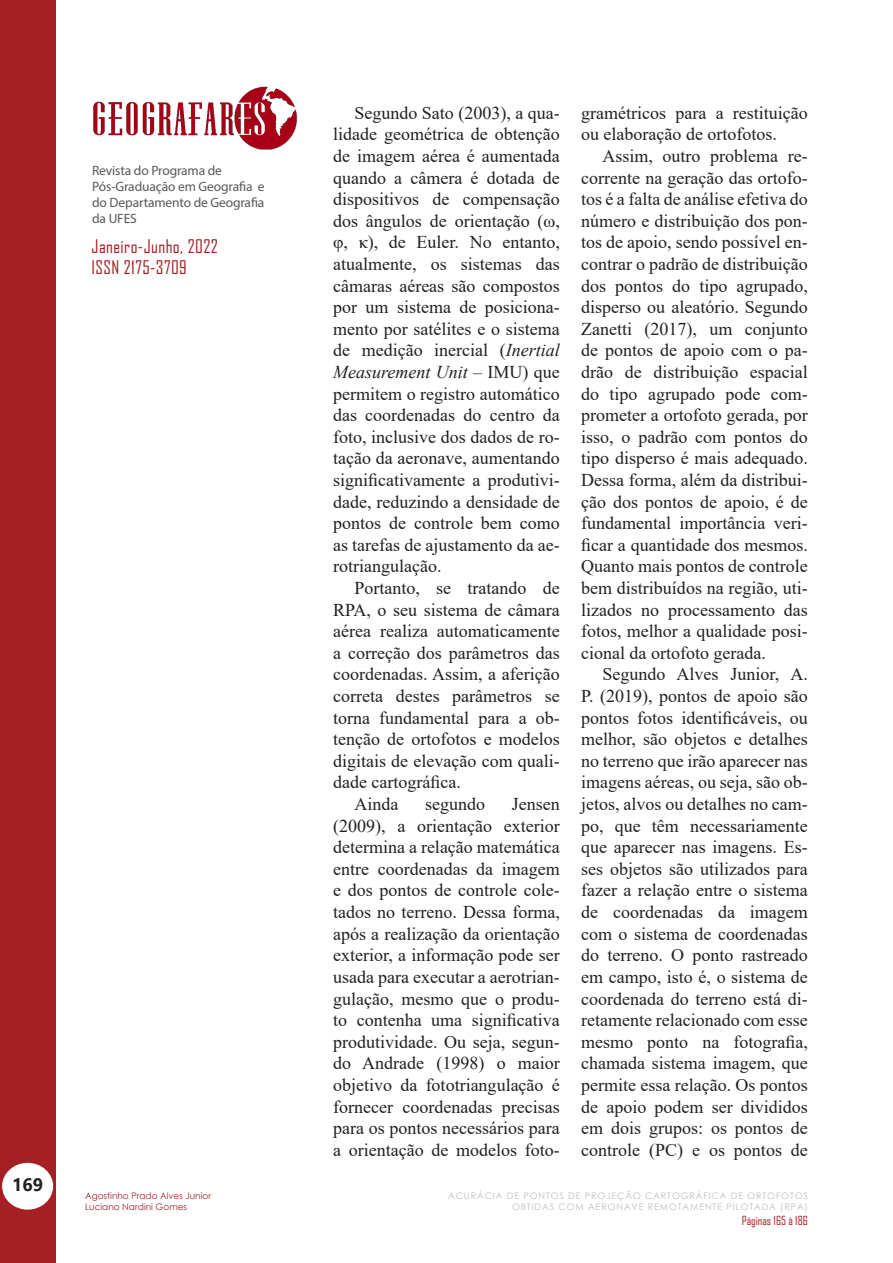
<style>
.page{position:relative;width:893px;height:1263px;background:#fff}
.page>*{position:absolute;margin:0;border:0;box-sizing:border-box;transform-origin:0 0}
.Corpo_do_Texto_Ofici{font:18px/21.6px "Times New Roman";color:#231f20;text-align:justify}
.t1{font:18px/21.6px "Agency FB";letter-spacing:.025em;color:#a52025}
.t2{font:700 18px "Segoe UI";color:#231f20}
.t3{font:13.5px/16.2px "Myriad Pro";letter-spacing:-.01em;color:#57585a}
.t4{font:12px "Agency FB";color:#a52025}
.t5{font:9px/10.8px "Century Gothic";letter-spacing:.1em;color:#bcbdc0;text-align:right}
.t6{font:9px/10.8px "Century Gothic";color:#a52025}
.s1{font-style:italic}
</style>
<div class="page">
<div style="left:0;top:0;width:55px;height:1263px;background:#a52025"></div>
<div style="left:3px;top:1163px;width:49px;height:46px;background:#fff;border-radius:50%"></div>
<div style="left:2px;top:1163px;width:51px;height:46px;border:2px solid #fff;border-radius:50%"></div>
<img style="left:93px;top:86px;width:204px;height:64px">
<p class="t3" style="left:92px;top:162px;width:174px">Revista do Programa de<br>Pós-Graduação em Geografia e do Departamento de Geografia da UFES</p>
<p class="t1" style="left:92px;top:235px;width:128px">Janeiro-Junho, 2022<br>ISSN 2175-3709</p>
<p class="t2" style="left:12px;top:1167px;width:33px">169</p>
<p class="t6" style="left:85px;top:1190px;width:128px">Agostinho Prado Alves Junior<br>Luciano Nardini Gomes</p>
<p class="Corpo_do_Texto_Ofici" style="left:333px;top:101px;width:228px;text-indent:21px">Segundo Sato (2003), a qua&shy;lidade geométrica de obtenção de imagem aérea é aumentada quando a câmera é dotada de dispositivos de compensação dos ângulos de orientação (ω, φ, κ), de Euler. No entanto, atualmente, os sistemas das câmaras aéreas são compostos por um sistema de posiciona&shy;mento por satélites e o sistema de medição inercial (<span class="s1">Inertial Measurement Unit</span> – IMU) que permitem o registro automático das coordenadas do centro da foto, inclusive dos dados de ro&shy;tação da aeronave, aumentando significativamente a produtivi&shy;dade, reduzindo a densidade de pontos de controle bem como as tarefas de ajustamento da ae&shy;rotriangulação.</p>
<p class="Corpo_do_Texto_Ofici" style="left:333px;top:577px;width:228px;text-indent:21px">Portanto, se tratando de RPA, o seu sistema de câmara aérea realiza automaticamente a correção dos parâmetros das coordenadas. Assim, a aferição correta destes parâmetros se torna fundamental para a ob&shy;tenção de ortofotos e modelos digitais de elevação com quali&shy;dade cartográfica.</p>
<p class="Corpo_do_Texto_Ofici" style="left:354px;top:793px;width:45px">Ainda</p>
<p class="Corpo_do_Texto_Ofici" style="left:425px;top:793px;width:61px">segundo</p>
<p class="Corpo_do_Texto_Ofici" style="left:333px;top:793px;width:228px;text-indent:179px">Jensen (2009), a orientação exterior determina a relação matemática entre coordenadas da imagem e dos pontos de controle cole&shy;tados no terreno. Dessa forma, após a realização da orientação exterior, a informação pode ser usada para executar a aerotrian&shy;gulação, mesmo que o produ&shy;to contenha uma significativa produtividade. Ou seja, segun&shy;do Andrade (1998) o maior objetivo da fototriangulação é fornecer coordenadas precisas para os pontos necessários para a orientação de modelos foto-</p>
<p class="Corpo_do_Texto_Ofici" style="left:581px;top:101px;width:228px">gramétricos para a restituição ou elaboração de ortofotos.</p>
<p class="Corpo_do_Texto_Ofici" style="left:581px;top:145px;width:228px;text-indent:21px">Assim, outro problema re&shy;corrente na geração das ortofo&shy;tos é a falta de análise efetiva do número e distribuição dos pon&shy;tos de apoio, sendo possível en&shy;contrar o padrão de distribuição dos pontos do tipo agrupado, disperso ou aleatório. Segundo Zanetti (2017), um conjunto de pontos de apoio com o pa&shy;drão de distribuição espacial do tipo agrupado pode com&shy;prometer a ortofoto gerada, por isso, o padrão com pontos do tipo disperso é mais adequado.<br>Dessa forma, além da distribui&shy;ção dos pontos de apoio, é de fundamental importância veri&shy;ficar a quantidade dos mesmos.<br>Quanto mais pontos de controle bem distribuídos na região, uti&shy;lizados no processamento das fotos, melhor a qualidade posi&shy;cional da ortofoto gerada.</p>
<p class="Corpo_do_Texto_Ofici" style="left:581px;top:663px;width:228px;text-indent:21px">Segundo Alves Junior, A.<br>P. (2019), pontos de apoio são pontos fotos identificáveis, ou melhor, são objetos e detalhes no terreno que irão aparecer nas imagens aéreas, ou seja, são ob&shy;jetos, alvos ou detalhes no cam&shy;po, que têm necessariamente que aparecer nas imagens. Es&shy;ses objetos são utilizados para fazer a relação entre o sistema de coordenadas da imagem com o sistema de coordenadas do terreno. O ponto rastreado em campo, isto é, o sistema de coordenada do terreno está di&shy;retamente relacionado com esse mesmo ponto na fotografia, chamada sistema imagem, que permite essa relação. Os pontos de apoio podem ser divididos em dois grupos: os pontos de controle (PC) e os pontos de</p>
<p class="t5" style="left:448px;top:1190px;width:361px">ACURÁCIA DE PONTOS DE PROJEÇÃO CARTOGRÁFICA DE ORTOFOTOS<br>OBTIDAS COM AERONAVE REMOTAMENTE PILOTADA (RPA)</p>
<p class="t4" style="left:742px;top:1213px;width:68px">Páginas 165 à 186</p>
</div>
